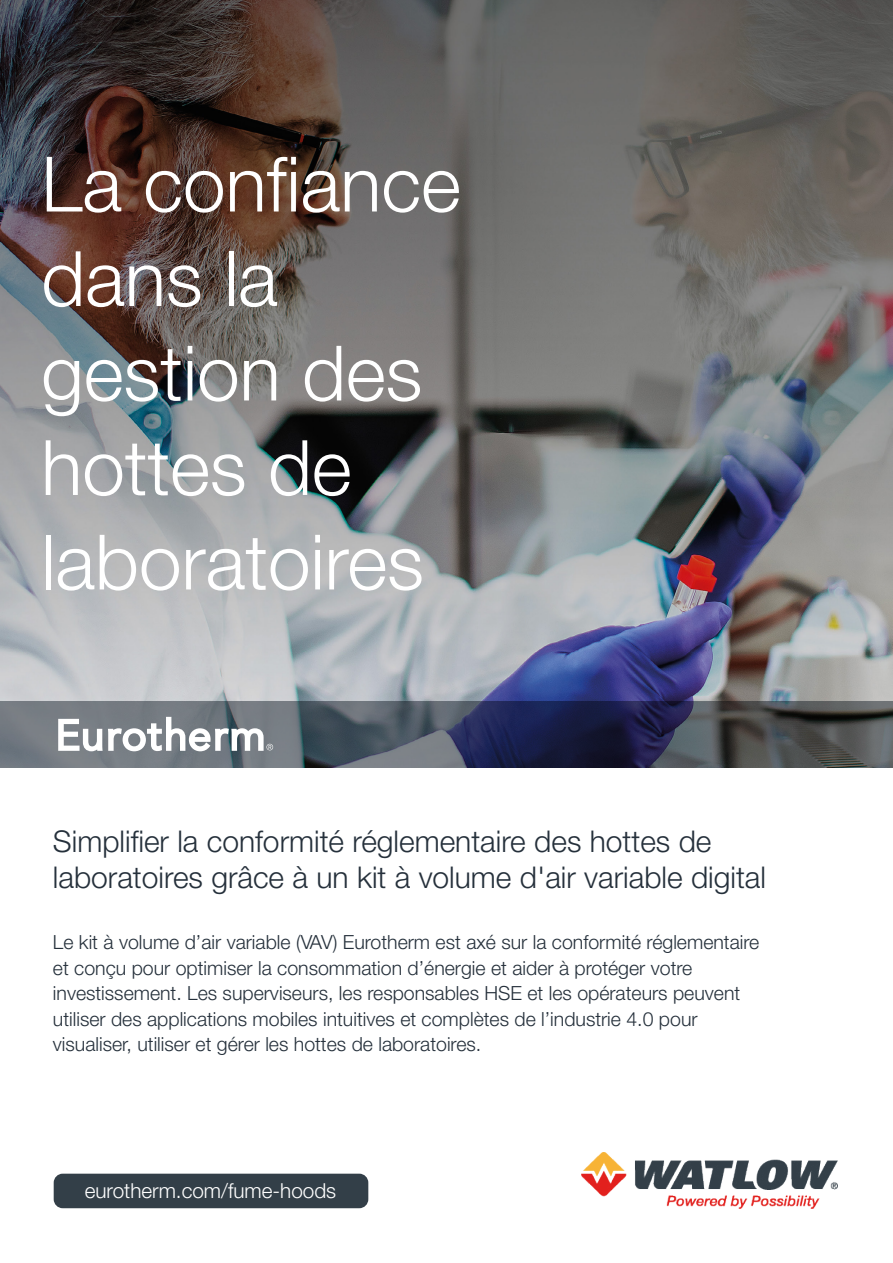
<style>
.page{position:relative;width:893px;height:1263px;background:#fff}
.page>*{position:absolute;margin:0;border:0;box-sizing:border-box;transform-origin:0 0}
.t1{font:300 76.5px/94.5px "Helvetica Neue LT Std";color:#fff}
.t2{font:300 30px/36px "Helvetica Neue LT Std";color:#25303b}
.t3{font:300 20.7px "Helvetica Neue LT Std";color:#fff}
.t4{font:300 19.5px/25.5px "Helvetica Neue LT Std";color:#25303b}
</style>
<div class="page">
<img style="left:0;top:0;width:893px;height:701px">
<div style="left:54px;top:1174px;width:314px;height:34px;background:#333f48;border-radius:9px"></div>
<img style="left:581px;top:1153px;width:257px;height:56px">
<svg style="left:0;top:701px;width:893px;height:67px;background:#4a505e"></svg>
<svg style="left:58px;top:717px;width:215px;height:34px"></svg>
<h1 class="t1" style="left:41px;top:135px;width:421px">La confiance dans la gestion des hottes de laboratoires</h1>
<h2 class="t2" style="left:53px;top:823px;width:715px">Simplifier la conformité réglementaire des hottes de laboratoires grâce à un kit à volume d'air variable digital</h2>
<p class="t4" style="left:53px;top:929px;width:708px">Le kit à volume d’air variable (VAV) Eurotherm est axé sur la conformité réglementaire et conçu pour optimiser la consommation d’énergie et aider à protéger votre investissement. Les superviseurs, les responsables HSE et les opérateurs peuvent utiliser des applications mobiles intuitives et complètes de l’industrie 4.0 pour visualiser, utiliser et gérer les hottes de laboratoires.</p>
<p class="t3" style="left:85px;top:1177px;width:253px">eurotherm.com/fume-hoods</p>
</div>
